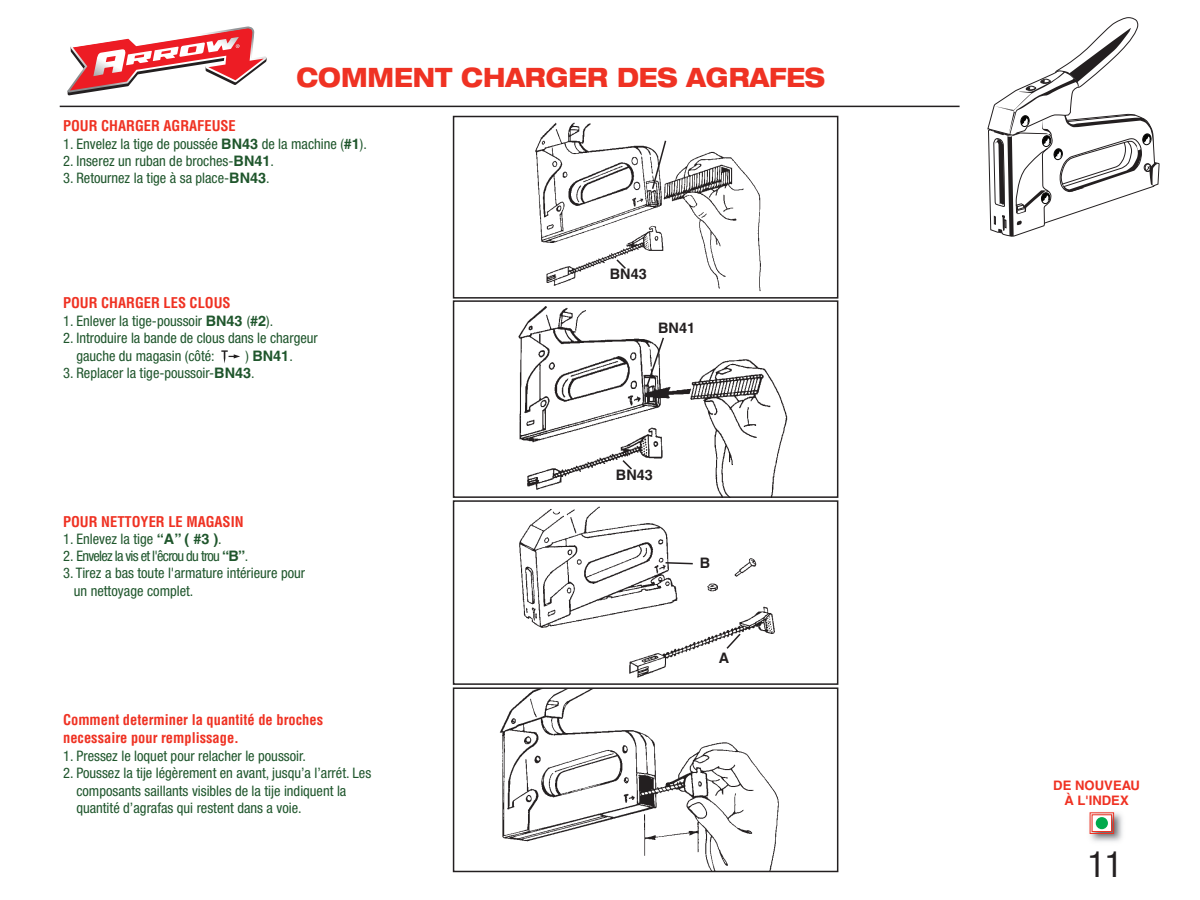
<style>
.page{position:relative;width:1200px;height:900px;background:#fff}
.page>*{position:absolute;margin:0;border:0;box-sizing:border-box;transform-origin:0 0}
.t1{font:condensed 36px "Helvetica Neue";color:#231f20}
.t2{font:800 expanded 26.85px "Helvetica Neue";color:#ef3223;scale:.85 1}
.t3{font:condensed 14.55px/17.4px "Helvetica Neue";color:#1f562c}
.t4{font:700 condensed 14.55px/17.4px "Helvetica";color:#ef3223}
.t5{font:condensed 14.55px "Helvetica Neue";letter-spacing:-.05em;color:#1f562c}
.t6{font:700 14.55px "Helvetica";color:#231f20}
.t7{font:700 14.55px "Helvetica";color:#1f562c}
.t8{font:700 13.05px/15.8px "Helvetica";color:#ef3223;text-align:center}
.s1{font-family:"Helvetica";font-weight:700;font-stretch:normal}
.s2{font-family:"Helvetica Neue";font-weight:400;font-stretch:condensed}
</style>
<div class="page">
<hr style="left:60px;top:106px;width:900px;height:1px;background:#231f20">
<svg style="left:68px;top:28px;width:199px;height:67px"></svg>
<svg style="left:987px;top:17px;width:173px;height:220px"></svg>
<img style="left:1089px;top:812px;width:34px;height:30px">
<svg style="left:1094px;top:816px;width:16px;height:14px"></svg>
<div style="left:1090px;top:812px;width:24px;height:22px;border:1px solid #ef3223"></div>
<div style="left:1092px;top:814px;width:20px;height:18px;border:1px solid #ef3223"></div>
<div style="left:1096px;top:817px;width:12px;height:12px;background:#00aa4d;border-radius:50%"></div>
<img style="left:535px;top:122px;width:226px;height:170px">
<div style="left:453px;top:116px;width:385px;height:183px;border:2px solid #231f20"></div>
<img style="left:519px;top:506px;width:256px;height:172px">
<div style="left:453px;top:500px;width:385px;height:185px;border:2px solid #231f20"></div>
<img style="left:499px;top:690px;width:280px;height:179px">
<div style="left:453px;top:687px;width:385px;height:185px;border:2px solid #231f20"></div>
<img style="left:518px;top:306px;width:270px;height:189px">
<div style="left:453px;top:300px;width:385px;height:198px;border:2px solid #231f20"></div>
<svg style="left:615px;top:258px;width:12px;height:12px"></svg>
<svg style="left:651px;top:139px;width:16px;height:52px"></svg>
<svg style="left:645px;top:336px;width:20px;height:52px"></svg>
<svg style="left:621px;top:458px;width:13px;height:13px"></svg>
<svg style="left:725px;top:632px;width:17px;height:18px"></svg>
<svg style="left:664px;top:561px;width:30px;height:4px"></svg>
<svg style="left:221px;top:350px;width:19px;height:13px"></svg>
<h2 class="t2" style="left:296px;top:67px;width:624px">COMMENT CHARGER DES AGRAFES</h2>
<p class="t4" style="left:63px;top:119px;width:174px">POUR CHARGER AGRAFEUSE</p>
<p class="t3" style="left:63px;top:136px;width:305px">1. Envelez la tige de poussée <span class="s1">BN43</span> de la machine (<span class="s1">#1</span>).</p>
<p class="t3" style="left:63px;top:153px;width:212px">2. Inserez un ruban de broches-<span class="s1">BN41</span>.</p>
<p class="t3" style="left:63px;top:171px;width:208px">3. Retournez la tige à sa place-<span class="s1">BN43</span>.</p>
<p class="t4" style="left:63px;top:296px;width:169px">POUR CHARGER LES CLOUS</p>
<p class="t3" style="left:63px;top:313px;width:212px">1. Enlever la tige-poussoir <span class="s1">BN43</span> (<span class="s1">#2</span>).</p>
<p class="t3" style="left:76px;top:331px;width:243px;text-indent:-13px">2. Introduire la bande de clous dans le chargeur gauche du magasin (côté:</p>
<p class="t7" style="left:245px;top:350px;width:49px"><span class="s2">)</span> BN41<span class="s2">.</span></p>
<p class="t3" style="left:63px;top:366px;width:193px">3. Replacer la tige-poussoir-<span class="s1">BN43</span>.</p>
<p class="t4" style="left:63px;top:514px;width:182px">POUR NETTOYER LE MAGASIN</p>
<p class="t3" style="left:63px;top:531px;width:160px">1. Enlevez la tige <span class="s1">“A” ( #3 )</span>.</p>
<p class="t5" style="left:63px;top:551px;width:187px">2. Envelez la vis et l'êcrou du trou <span class="s1">“B”</span>.</p>
<p class="t3" style="left:74px;top:566px;width:233px;text-indent:-11px">3. Tirez a bas toute l'armature intérieure pour un nettoyage complet.</p>
<p class="t4" style="left:63px;top:712px;width:262px">Comment determiner la quantité de broches necessaire pour remplissage.</p>
<p class="t3" style="left:63px;top:748px;width:244px">1. Pressez le loquet pour relacher le poussoir.</p>
<p class="t3" style="left:76px;top:766px;width:296px;text-indent:-13px">2. Poussez la tije légèrement en avant, jusqu’a l’arrét. Les composants saillants visibles de la tije indiquent la quantité d’agrafas qui restent dans a voie.</p>
<p class="t6" style="left:610px;top:269px;width:38px">BN43</p>
<p class="t6" style="left:658px;top:322px;width:38px">BN41</p>
<p class="t6" style="left:616px;top:470px;width:38px">BN43</p>
<p class="t6" style="left:700px;top:558px;width:12px">B</p>
<p class="t6" style="left:719px;top:652px;width:12px">A</p>
<p class="t8" style="left:1053px;top:778px;width:88px">DE NOUVEAU<br>À L'INDEX</p>
<h1 class="t1" style="left:1088px;top:852px;width:36px">11</h1>
</div>
